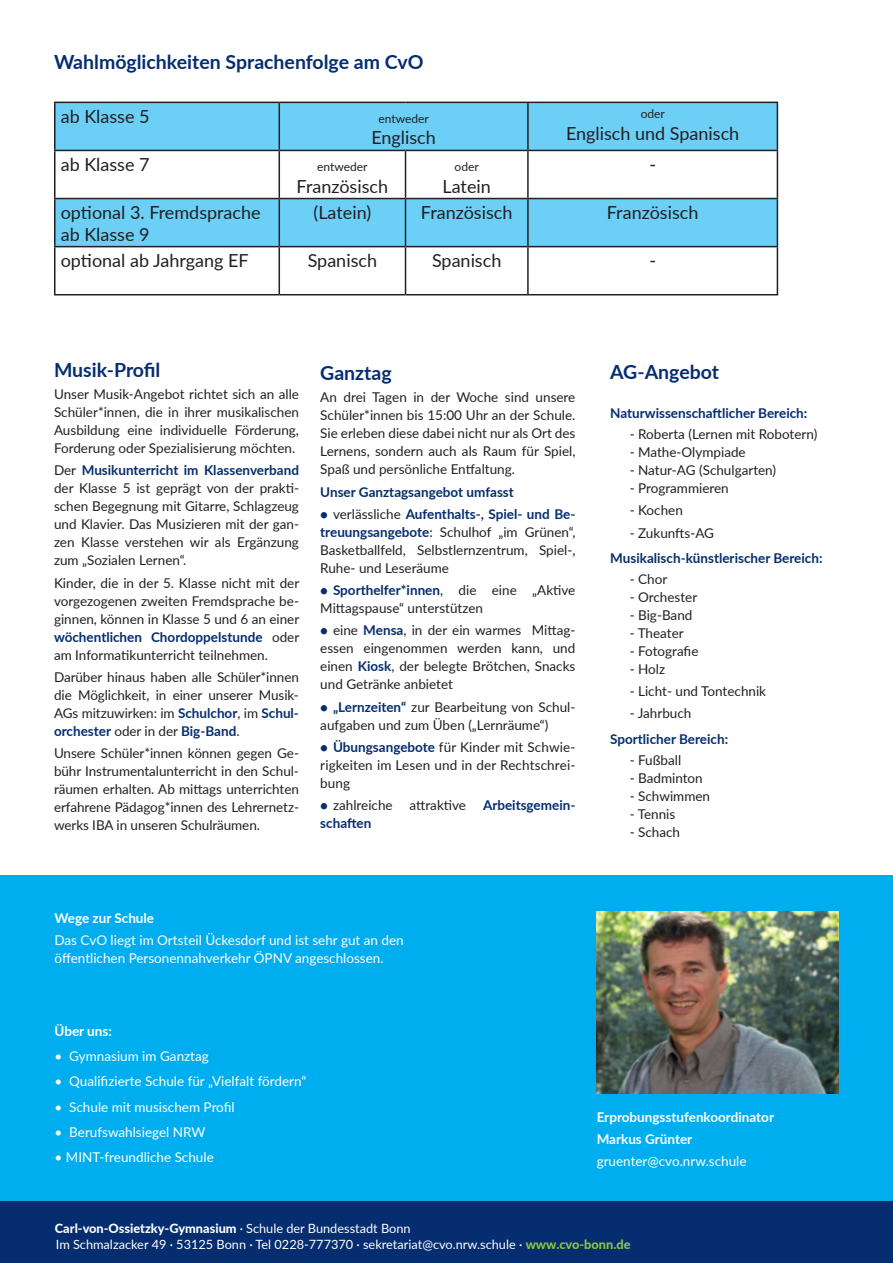
<style>
.page{position:relative;width:893px;height:1263px;background:#fff}
.page>*{position:absolute;margin:0;border:0;box-sizing:border-box;transform-origin:0 0}
.t1{font:700 19.5px "Lato";color:#052d6f}
.t2{font:18px/21.6px "Lato";color:#231f20}
.t3{font:13.5px/18px "Lato";color:#231f20;text-align:justify}
.t4{font:13.5px/18px "Lato";color:#fff}
.t5{font:700 13.5px "Lato";color:#052d6f}
.t6{font:700 13.5px/22.2px "Lato";color:#fff}
.t7{font:12.75px/16.5px "Lato";color:#fff}
.t8{font:12px "Lato";color:#231f20}
.s1{font-weight:700;color:#052d6f}
.s2{font-weight:800;color:#052d6f}
.s3{font-weight:800}
.s4{font-weight:800;color:#8bc63e}
</style>
<div class="page">
<div style="left:0;top:876px;width:893px;height:387px;background:#00aeef"></div>
<div style="left:0;top:1201px;width:893px;height:62px;background:#052d6f"></div>
<img style="left:597px;top:912px;width:242px;height:182px">
<svg style="left:56px;top:103px;width:721px;height:143px;fill:#6bcff6"></svg>
<hr style="left:54px;top:102px;width:225px;height:1px;background:#231f20">
<hr style="left:54px;top:103px;width:2px;height:47px;background:#231f20">
<hr style="left:279px;top:102px;width:126px;height:1px;background:#231f20">
<hr style="left:279px;top:103px;width:1px;height:47px;background:#231f20">
<hr style="left:405px;top:102px;width:123px;height:1px;background:#231f20">
<hr style="left:528px;top:102px;width:250px;height:1px;background:#231f20">
<hr style="left:527px;top:103px;width:2px;height:47px;background:#231f20">
<hr style="left:777px;top:103px;width:1px;height:47px;background:#231f20">
<hr style="left:54px;top:150px;width:225px;height:1px;background:#231f20">
<hr style="left:54px;top:151px;width:2px;height:47px;background:#231f20">
<hr style="left:279px;top:150px;width:126px;height:1px;background:#231f20">
<hr style="left:279px;top:151px;width:1px;height:47px;background:#231f20">
<hr style="left:405px;top:150px;width:123px;height:1px;background:#231f20">
<hr style="left:405px;top:151px;width:1px;height:47px;background:#231f20">
<hr style="left:528px;top:150px;width:250px;height:1px;background:#231f20">
<hr style="left:527px;top:151px;width:2px;height:47px;background:#231f20">
<hr style="left:777px;top:151px;width:1px;height:47px;background:#231f20">
<hr style="left:54px;top:198px;width:225px;height:1px;background:#231f20">
<hr style="left:54px;top:199px;width:2px;height:47px;background:#231f20">
<hr style="left:279px;top:198px;width:126px;height:1px;background:#231f20">
<hr style="left:279px;top:199px;width:1px;height:47px;background:#231f20">
<hr style="left:405px;top:198px;width:123px;height:1px;background:#231f20">
<hr style="left:405px;top:199px;width:1px;height:47px;background:#231f20">
<hr style="left:528px;top:198px;width:250px;height:1px;background:#231f20">
<hr style="left:527px;top:199px;width:2px;height:47px;background:#231f20">
<hr style="left:777px;top:199px;width:1px;height:47px;background:#231f20">
<hr style="left:54px;top:246px;width:225px;height:1px;background:#231f20">
<hr style="left:54px;top:247px;width:2px;height:47px;background:#231f20">
<hr style="left:279px;top:246px;width:126px;height:1px;background:#231f20">
<hr style="left:279px;top:247px;width:1px;height:47px;background:#231f20">
<hr style="left:405px;top:246px;width:123px;height:1px;background:#231f20">
<hr style="left:405px;top:247px;width:1px;height:47px;background:#231f20">
<hr style="left:528px;top:246px;width:250px;height:1px;background:#231f20">
<hr style="left:527px;top:247px;width:2px;height:47px;background:#231f20">
<hr style="left:777px;top:247px;width:1px;height:47px;background:#231f20">
<hr style="left:54px;top:294px;width:225px;height:1px;background:#231f20">
<hr style="left:279px;top:294px;width:126px;height:1px;background:#231f20">
<hr style="left:405px;top:294px;width:123px;height:1px;background:#231f20">
<hr style="left:528px;top:294px;width:250px;height:1px;background:#231f20">
<h1 class="t1" style="left:54px;top:47px;width:371px">Wahlmöglichkeiten Sprachenfolge am CvO</h1>
<h2 class="t2" style="left:61px;top:105px;width:90px">ab Klasse 5</h2>
<p class="t8" style="left:378px;top:110px;width:52px">entweder</p>
<h2 class="t2" style="left:371px;top:126px;width:66px">Englisch</h2>
<h2 class="t2" style="left:61px;top:153px;width:90px">ab Klasse 7</h2>
<p class="t8" style="left:317px;top:158px;width:52px">entweder</p>
<h2 class="t2" style="left:297px;top:174px;width:93px">Französisch</h2>
<p class="t8" style="left:455px;top:158px;width:26px">oder</p>
<h2 class="t2" style="left:443px;top:174px;width:50px">Latein</h2>
<p class="t8" style="left:641px;top:105px;width:26px">oder</p>
<h2 class="t2" style="left:566px;top:121px;width:175px">Englisch und Spanisch</h2>
<h2 class="t2" style="left:649px;top:153px;width:8px">-</h2>
<h2 class="t2" style="left:61px;top:201px;width:201px">optional 3. Fremdsprache ab Klasse 9</h2>
<h2 class="t2" style="left:314px;top:201px;width:59px">(Latein)</h2>
<h2 class="t2" style="left:421px;top:201px;width:93px">Französisch</h2>
<h2 class="t2" style="left:607px;top:201px;width:93px">Französisch</h2>
<h2 class="t2" style="left:61px;top:249px;width:189px">optional ab Jahrgang EF</h2>
<h2 class="t2" style="left:308px;top:249px;width:71px">Spanisch</h2>
<h2 class="t2" style="left:432px;top:249px;width:71px">Spanisch</h2>
<h2 class="t2" style="left:649px;top:249px;width:8px">-</h2>
<h1 class="t1" style="left:54px;top:355px;width:108px">Musik-Profil</h1>
<p class="t3" style="left:54px;top:385px;width:247px">Unser Musik-Angebot richtet sich an alle Schüler*innen, die in ihrer musikalischen Ausbildung eine individuelle Förderung, Forderung oder Spezialisierung möchten.</p>
<p class="t3" style="left:54px;top:461px;width:246px">Der <span class="s1">Musikunterricht im Klassenverband </span>der Klasse 5 ist geprägt von der prakti&shy;schen Begegnung mit Gitarre, Schlagzeug und Klavier. Das Musizieren mit der gan&shy;zen Klasse verstehen wir als Ergänzung zum „Sozialen Lernen“.</p>
<p class="t3" style="left:54px;top:573px;width:247px">Kinder, die in der 5. Klasse nicht mit der vorgezogenen zweiten Fremdsprache be&shy;ginnen, können in Klasse 5 und 6 an einer <span class="s1">wöchentlichen Chordoppelstunde</span> oder am Informatikunterricht teilnehmen.</p>
<p class="t3" style="left:54px;top:667px;width:246px">Darüber hinaus haben alle Schüler*innen die Möglichkeit, in einer unserer Musik-AGs mitzuwirken: im <span class="s1">Schulchor</span>, im <span class="s1">Schul&shy;orchester</span> oder in der <span class="s1">Big-Band</span>.</p>
<p class="t3" style="left:54px;top:744px;width:246px">Unsere Schüler*innen können gegen Ge&shy;bühr Instrumentalunterricht in den Schul&shy;räumen erhalten. Ab mittags unterrichten erfahrene Pädagog*innen des Lehrernetz&shy;werks IBA in unseren Schulräumen.</p>
<h1 class="t1" style="left:320px;top:359px;width:73px">Ganztag</h1>
<p class="t3" style="left:320px;top:388px;width:257px">An drei Tagen in der Woche sind unsere Schüler*innen bis 15:00 Uhr an der Schule.<br>Sie erleben diese dabei nicht nur als Ort des Lernens, sondern auch als Raum für Spiel, Spaß und persönliche Entfaltung.</p>
<p class="t5" style="left:320px;top:482px;width:195px">Unser Ganztagsangebot umfasst</p>
<p class="t3" style="left:320px;top:504px;width:257px"><span class="s2">•</span> verlässliche <span class="s1">Aufenthalts-, Spiel- und Be&shy;treuungsangebote</span>: Schulhof „im Grünen“, Basketballfeld, Selbstlernzentrum, Spiel-, Ruhe- und Leseräume</p>
<p class="t3" style="left:320px;top:581px;width:257px"><span class="s2">•</span> <span class="s1">Sporthelfer*innen</span>, die eine „Aktive<br>Mittagspause“ unterstützen</p>
<p class="t3" style="left:320px;top:621px;width:257px"><span class="s2">•</span> eine <span class="s1">Mensa</span>, in der ein warmes Mittag&shy;essen eingenommen werden kann, und einen <span class="s1">Kiosk</span>, der belegte Brötchen, Snacks und Getränke anbietet</p>
<p class="t3" style="left:320px;top:697px;width:257px"><span class="s2">•</span> <span class="s1">„Lernzeiten“</span> zur Bearbeitung von Schul&shy;aufgaben und zum Üben („Lernräume“)</p>
<p class="t3" style="left:320px;top:737px;width:257px"><span class="s2">•</span> <span class="s1">Übungsangebote</span> für Kinder mit Schwie&shy;rigkeiten im Lesen und in der Rechtschrei&shy;bung</p>
<p class="t3" style="left:320px;top:795px;width:74px"><span class="s2">•</span> zahlreiche</p>
<p class="t3" style="left:410px;top:795px;width:58px">attraktive</p>
<p class="t5" style="left:483px;top:795px;width:94px">Arbeitsgemein-</p>
<p class="t5" style="left:320px;top:813px;width:53px">schaften</p>
<h1 class="t1" style="left:610px;top:358px;width:110px">AG-Angebot</h1>
<p class="t5" style="left:610px;top:403px;width:199px">Naturwissenschaftlicher Bereich:</p>
<p class="t3" style="left:630px;top:425px;width:189px">- Roberta (Lernen mit Robotern)</p>
<p class="t3" style="left:630px;top:443px;width:118px">- Mathe-Olympiade</p>
<p class="t3" style="left:630px;top:461px;width:148px">- Natur-AG (Schulgarten)</p>
<p class="t3" style="left:630px;top:479px;width:101px">- Programmieren</p>
<p class="t3" style="left:630px;top:501px;width:55px">- Kochen</p>
<p class="t3" style="left:630px;top:523px;width:86px">- Zukunfts-AG</p>
<p class="t5" style="left:610px;top:548px;width:214px">Musikalisch-künstlerischer Bereich:</p>
<p class="t3" style="left:630px;top:569px;width:39px">- Chor</p>
<p class="t3" style="left:630px;top:587px;width:69px">- Orchester</p>
<p class="t3" style="left:630px;top:605px;width:64px">- Big-Band</p>
<p class="t3" style="left:630px;top:623px;width:56px">- Theater</p>
<p class="t3" style="left:630px;top:641px;width:70px">- Fotografie</p>
<p class="t3" style="left:630px;top:659px;width:37px">- Holz</p>
<p class="t3" style="left:630px;top:681px;width:138px">- Licht- und Tontechnik</p>
<p class="t3" style="left:630px;top:704px;width:63px">- Jahrbuch</p>
<p class="t5" style="left:610px;top:729px;width:119px">Sportlicher Bereich:</p>
<p class="t3" style="left:630px;top:750px;width:53px">- Fußball</p>
<p class="t3" style="left:630px;top:768px;width:75px">- Badminton</p>
<p class="t3" style="left:630px;top:786px;width:82px">- Schwimmen</p>
<p class="t3" style="left:630px;top:804px;width:47px">- Tennis</p>
<p class="t3" style="left:630px;top:822px;width:52px">- Schach</p>
<p class="t6" style="left:55px;top:906px;width:101px">Wege zur Schule</p>
<p class="t4" style="left:55px;top:930px;width:351px">Das CvO liegt im Ortsteil Ückesdorf und ist sehr gut an den öffentlichen Personennahverkehr ÖPNV angeschlossen.</p>
<p class="t6" style="left:55px;top:1019px;width:59px">Über uns:</p>
<p class="t4" style="left:55px;top:1046px;width:156px">• Gymnasium im Ganztag</p>
<p class="t4" style="left:55px;top:1072px;width:253px">• Qualifizierte Schule für „Vielfalt fördern“</p>
<p class="t4" style="left:55px;top:1097px;width:182px">• Schule mit musischem Profil</p>
<p class="t4" style="left:55px;top:1122px;width:152px">• Berufswahlsiegel NRW</p>
<p class="t4" style="left:55px;top:1147px;width:161px">• MINT-freundliche Schule</p>
<p class="t6" style="left:597px;top:1105px;width:179px">Erprobungsstufenkoordinator<br>Markus Grünter</p>
<p class="t4" style="left:597px;top:1152px;width:151px">gruenter@cvo.nrw.schule</p>
<p class="t7" style="left:55px;top:1219px;width:577px"><span class="s3">Carl-von-Ossietzky-Gymnasium</span> · Schule der Bundesstadt Bonn<br>Im Schmalzacker 49 · 53125 Bonn · Tel 0228-777370 · sekretariat@cvo.nrw.schule · <span class="s4">www.cvo-bonn.de</span></p>
</div>
